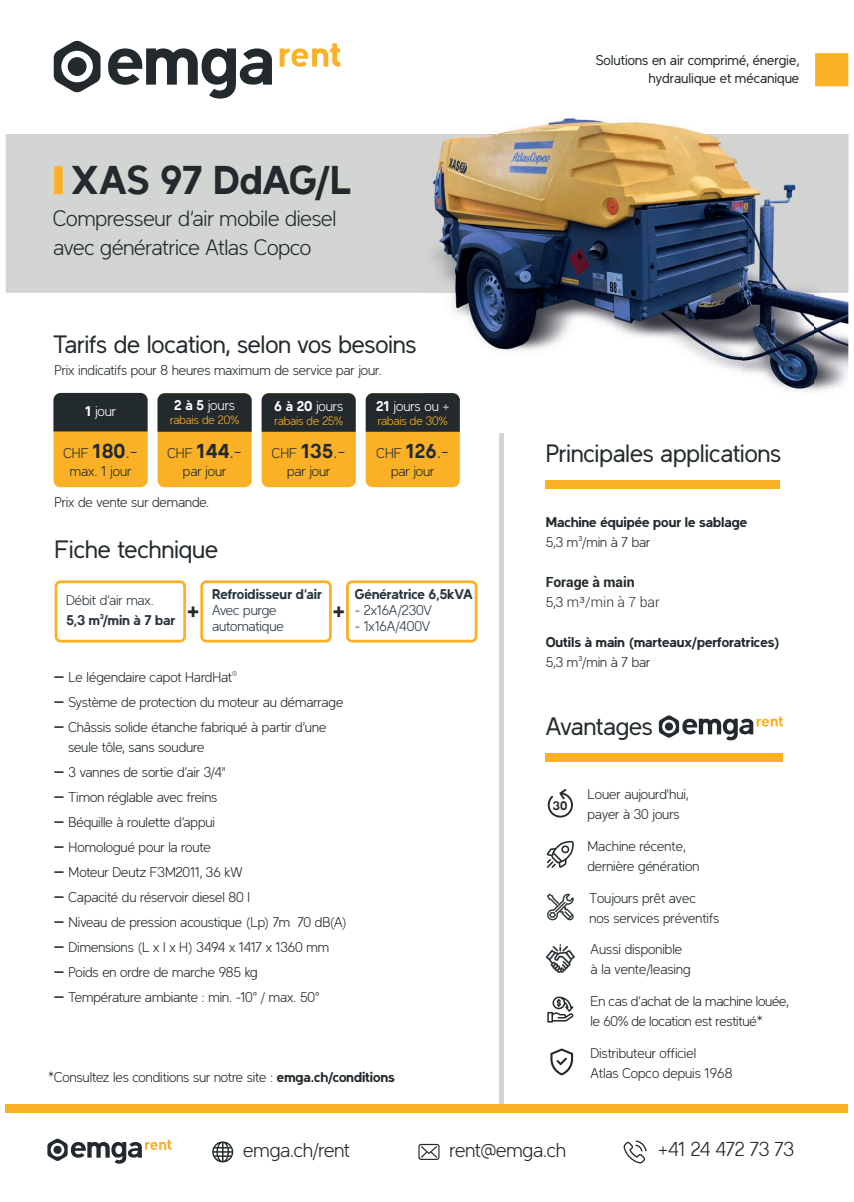
<style>
.page{position:relative;width:854px;height:1202px;background:#fff}
.page>*{position:absolute;margin:0;border:0;box-sizing:border-box;transform-origin:0 0}
.t1{font:700 40px "Latinka";letter-spacing:-.005em;color:#232a2d}
.t2{font:25px "Latinka";letter-spacing:-.01em;color:#232a2d}
.t3{font:700 25px "Latinka";color:#232a2d}
.t4{font:300 22px/29px "Latinka";letter-spacing:-.01em;color:#232a2d}
.t5{font:300 20px "Latinka";letter-spacing:-.015em;color:#232a2d}
.t6{font:300 14px/25px "Latinka";color:#232a2d}
.t7{font:700 14px "Latinka";color:#232a2d}
.t8{font:300 14px/16px "Latinka";letter-spacing:-.005em;color:#283640}
.t9{font:14px/18px "Latinka";color:#232a2d;text-align:right}
.t10{font:700 14px "Latinka";color:#283640}
.t11{font:300 14px "Latinka";color:#fff}
.t12{font:700 14px/20px "Roboto";color:#232a2d}
.t13{font:700 12.3px "Latinka";color:#232a2d}
.t14{font:300 12px "Latinka";letter-spacing:-.005em;color:#fab126}
.s1{font-weight:700}
.s2{font-weight:700;font-size:20px}
.s3{font-size:20px}
.s4{font-family:"Roboto";font-weight:700}
.s5{font-family:"Latinka";font-weight:300}
.s6{font-weight:300}
</style>
<div class="page">
<div style="left:499px;top:433px;width:5px;height:673px;background:#d3d5d3"></div>
<div style="left:6px;top:134px;width:417px;height:159px;background:#d3d5d3"></div>
<div style="left:6px;top:1104px;width:842px;height:9px;background:#fab126"></div>
<svg style="left:623px;top:1140px;width:23px;height:23px"></svg>
<svg style="left:212px;top:1141px;width:21px;height:21px"></svg>
<svg style="left:418px;top:1144px;width:21px;height:16px"></svg>
<svg style="left:55px;top:580px;width:131px;height:63px"></svg>
<svg style="left:200px;top:580px;width:131px;height:63px"></svg>
<svg style="left:815px;top:53px;width:33px;height:33px"></svg>
<div style="left:545px;top:480px;width:235px;height:8px;background:#fab126"></div>
<svg style="left:108px;top:48px;width:164px;height:51px"></svg>
<svg style="left:54px;top:40px;width:46px;height:53px"></svg>
<div style="left:68px;top:57px;width:18px;height:19px;background:#232a2d;border-radius:50%"></div>
<svg style="left:279px;top:43px;width:61px;height:24px"></svg>
<div style="left:53px;top:393px;width:94px;height:94px;background:#fab126;border-radius:7px"></div>
<div style="left:53px;top:393px;width:94px;height:38px;background:#232a2d"></div>
<div style="left:157px;top:393px;width:94px;height:94px;background:#fab126;border-radius:7px"></div>
<div style="left:157px;top:393px;width:94px;height:39px;background:#232a2d"></div>
<div style="left:261px;top:393px;width:94px;height:94px;background:#fab126;border-radius:7px"></div>
<div style="left:261px;top:393px;width:94px;height:39px;background:#232a2d"></div>
<div style="left:365px;top:393px;width:94px;height:94px;background:#fab126;border-radius:7px"></div>
<div style="left:365px;top:393px;width:94px;height:39px;background:#232a2d"></div>
<svg style="left:54px;top:166px;width:9px;height:28px"></svg>
<svg style="left:47px;top:1138px;width:124px;height:26px"></svg>
<svg style="left:346px;top:580px;width:131px;height:63px"></svg>
<div style="left:545px;top:753px;width:237px;height:9px;background:#fab126"></div>
<svg style="left:658px;top:715px;width:124px;height:25px"></svg>
<svg style="left:546px;top:944px;width:28px;height:29px"></svg>
<svg style="left:547px;top:893px;width:26px;height:27px"></svg>
<svg style="left:546px;top:841px;width:27px;height:27px"></svg>
<svg style="left:550px;top:1048px;width:23px;height:27px"></svg>
<svg style="left:547px;top:789px;width:25px;height:29px"></svg>
<svg style="left:547px;top:996px;width:26px;height:26px"></svg>
<img style="left:812px;top:293px;width:36px;height:98px">
<img style="left:452px;top:293px;width:360px;height:107px">
<img style="left:423px;top:116px;width:425px;height:177px">
<img style="left:423px;top:393px;width:36px;height:7px">
<h1 class="t1" style="left:71px;top:149px;width:281px">XAS 97 DdAG/L</h1>
<h3 class="t4" style="left:53px;top:202px;width:284px">Compresseur d’air mobile diesel avec génératrice Atlas Copco</h3>
<h2 class="t2" style="left:53px;top:325px;width:364px">Tarifs de location, selon vos besoins</h2>
<p class="t6" style="left:54px;top:356px;width:328px">Prix indicatifs pour 8 heures maximum de service par jour.</p>
<p class="t11" style="left:174px;top:395px;width:62px"><span class="s1">2 à 5</span> jours</p>
<p class="t14" style="left:170px;top:411px;width:71px">rabais de 20%</p>
<p class="t11" style="left:85px;top:401px;width:33px"><span class="s1">1</span> jour</p>
<p class="t11" style="left:274px;top:395px;width:70px"><span class="s1">6 à 20</span> jours</p>
<p class="t14" style="left:274px;top:411px;width:70px">rabais de 25%</p>
<p class="t11" style="left:376px;top:395px;width:75px"><span class="s1">21</span> jours ou +</p>
<p class="t14" style="left:378px;top:411px;width:71px">rabais de 30%</p>
<p class="t6" style="left:63px;top:443px;width:76px;line-height:18px;text-align:center">CHF <span class="s2">180</span><span class="s3">.- </span>max. 1 jour</p>
<p class="t6" style="left:167px;top:443px;width:76px;line-height:18px;text-align:center">CHF <span class="s2">144</span><span class="s3">.- </span>par jour</p>
<p class="t6" style="left:272px;top:443px;width:75px;line-height:18px;text-align:center">CHF <span class="s2">135</span><span class="s3">.- </span>par jour</p>
<p class="t6" style="left:376px;top:443px;width:74px;line-height:18px;text-align:center">CHF <span class="s2">126</span><span class="s3">.- </span>par jour</p>
<p class="t6" style="left:54px;top:489px;width:156px">Prix de vente sur demande.</p>
<h2 class="t2" style="left:54px;top:530px;width:165px">Fiche technique</h2>
<p class="t10" style="left:212px;top:584px;width:111px">Refroidisseur d’air</p>
<p class="t8" style="left:212px;top:601px;width:73px">Avec purge automatique</p>
<p class="t6" style="left:53px;top:663px;width:291px"><span class="s4">―</span> Le légendaire capot HardHat®<br><span class="s4">―</span> Système de protection du moteur au démarrage <span class="s4">―</span> Châssis solide étanche fabriqué à partir d’une</p>
<p class="t6" style="left:53px;top:733px;width:295px;text-indent:15px">seule tôle, sans soudure<br><span class="s4">―</span> 3 vannes de sortie d’air 3/4"<br><span class="s4">―</span> Timon réglable avec freins<br><span class="s4">―</span> Béquille à roulette d’appui<br><span class="s4">―</span> Homologué pour la route<br><span class="s4">―</span> Moteur Deutz F3M2011, 36 kW<br><span class="s4">―</span> Capacité du réservoir diesel 80 l<br><span class="s4">―</span> Niveau de pression acoustique (Lp) 7m 70 dB(A) <span class="s4">―</span> Dimensions (L x l x H) 3494 x 1417 x 1360 mm<br><span class="s4">―</span> Poids en ordre de marche 985 kg<br><span class="s4">―</span> Température ambiante : min. -10° / max. 50°</p>
<p class="t8" style="left:66px;top:591px;width:89px">Débit d’air max.</p>
<p class="t10" style="left:66px;top:610px;width:111px">5,3 m³/min à 7 bar</p>
<h2 class="t3" style="left:186px;top:591px;width:15px">+</h2>
<h2 class="t3" style="left:332px;top:591px;width:15px">+</h2>
<p class="t10" style="left:354px;top:584px;width:119px">Génératrice 6,5kVA</p>
<p class="t8" style="left:354px;top:601px;width:79px">- 2x16A/230V</p>
<p class="t8" style="left:354px;top:617px;width:77px">- 1x16A/400V</p>
<p class="t6" style="left:48px;top:1064px;width:348px">*Consultez les conditions sur notre site : <span class="s1">emga.ch/conditions</span></p>
<p class="t9" style="left:595px;top:50px;width:205px">Solutions en air comprimé, énergie, hydraulique et mécanique</p>
<h2 class="t2" style="left:545px;top:433px;width:237px">Principales applications</h2>
<p class="t7" style="left:545px;top:512px;width:203px">Machine équipée pour le sablage</p>
<p class="t6" style="left:545px;top:529px;width:106px">5,3 m³/min à 7 bar</p>
<p class="t12" style="left:545px;top:572px;width:116px">Forage à main<br><span class="s5">5,3</span> <span class="s6">m³/min à 7 bar</span></p>
<p class="t7" style="left:545px;top:632px;width:236px">Outils à main (marteaux/perforatrices)</p>
<p class="t6" style="left:545px;top:649px;width:106px">5,3 m³/min à 7 bar</p>
<h2 class="t2" style="left:545px;top:707px;width:109px">Avantages</h2>
<p class="t13" style="left:552px;top:796px;width:16px">30</p>
<p class="t6" style="left:587px;top:783px;width:103px;line-height:20px">Louer aujourd'hui, payer à 30 jours</p>
<p class="t6" style="left:587px;top:835px;width:113px;line-height:20px">Machine récente, dernière génération</p>
<p class="t6" style="left:589px;top:887px;width:131px;line-height:20px">Toujours prêt avec nos services préventifs</p>
<p class="t6" style="left:590px;top:938px;width:101px;line-height:20px">Aussi disponible à la vente/leasing</p>
<p class="t6" style="left:590px;top:990px;width:200px;line-height:20px">En cas d’achat de la machine louée, le 60% de location est restitué*</p>
<p class="t6" style="left:590px;top:1042px;width:143px;line-height:20px">Distributeur officiel<br>Atlas Copco depuis 1968</p>
<h3 class="t5" style="left:243px;top:1135px;width:108px">emga.ch/rent</h3>
<h3 class="t5" style="left:449px;top:1135px;width:118px">rent@emga.ch</h3>
<h3 class="t5" style="left:658px;top:1133px;width:138px">+41 24 472 73 73</h3>
</div>
